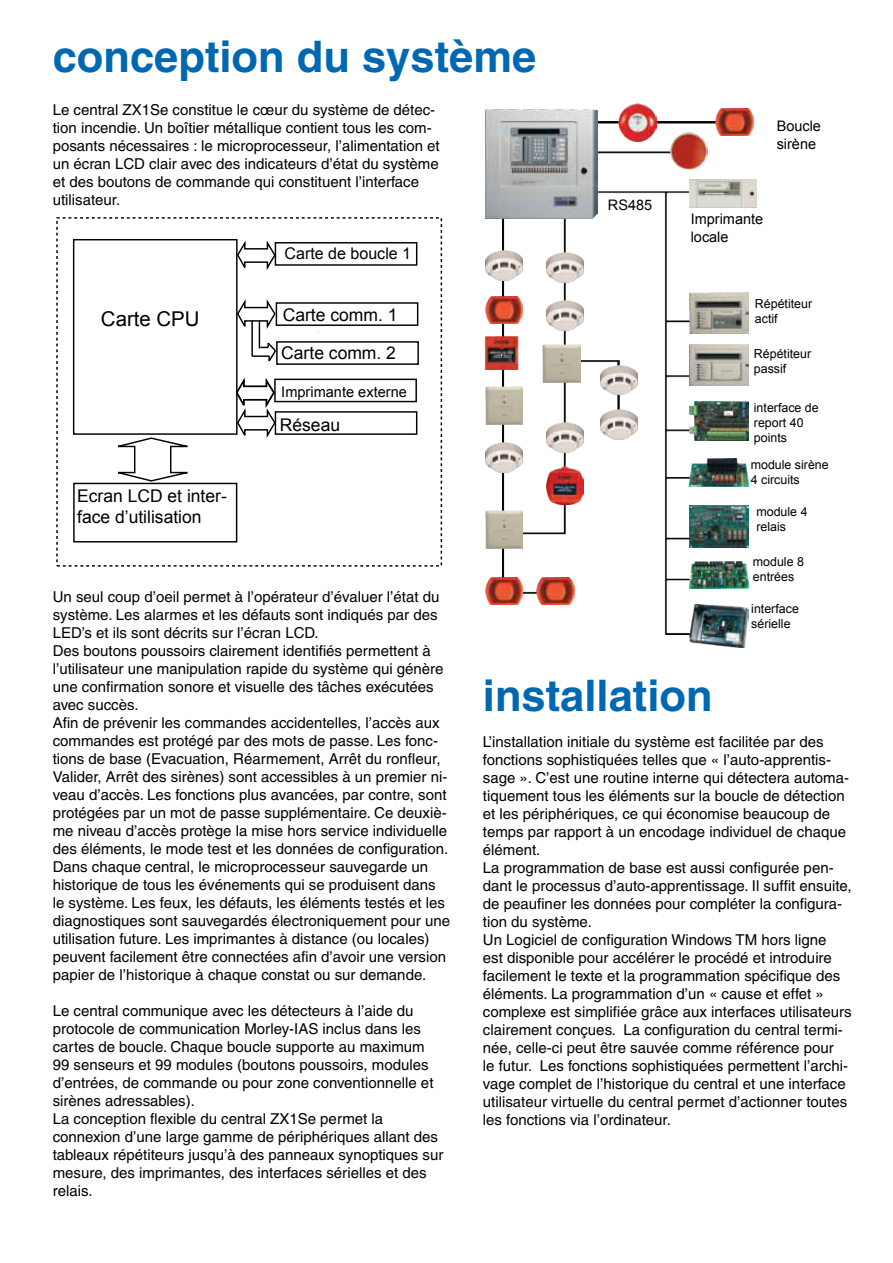
<style>
.page{position:relative;width:893px;height:1263px;background:#fff}
.page>*{position:absolute;margin:0;border:0;box-sizing:border-box;transform-origin:0 0}
.t1{font:700 43.5px "Helvetica";color:#0067b1}
.t2{font:20.4px "Arial";color:#000}
.t3{font:17.55px/21px "Arial";color:#000}
.t4{font:16.05px "Arial";color:#000}
.t5{font:15px/18px "Helvetica";color:#000}
.t6{font:14.55px/17.4px "Arial";color:#000}
.t7{font:12.45px/14.9px "Arial";color:#000}
</style>
<div class="page">
<div style="left:73px;top:239px;width:165px;height:196px;border:1px solid #000"></div>
<div style="left:275px;top:242px;width:142px;height:24px;border:1px solid #000"></div>
<div style="left:276px;top:302px;width:142px;height:24px;border:1px solid #000"></div>
<svg style="left:236px;top:239px;width:41px;height:34px"></svg>
<svg style="left:236px;top:296px;width:42px;height:67px"></svg>
<div style="left:276px;top:341px;width:143px;height:24px;border:1px solid #000"></div>
<svg style="left:72px;top:375px;width:205px;height:168px"></svg>
<div style="left:274px;top:379px;width:143px;height:23px;border:1px solid #000"></div>
<div style="left:275px;top:411px;width:142px;height:24px;border:1px solid #000"></div>
<img style="left:503px;top:122px;width:232px;height:512px">
<img style="left:689px;top:604px;width:60px;height:43px">
<img style="left:485px;top:110px;width:112px;height:109px">
<img style="left:485px;top:251px;width:38px;height:29px">
<img style="left:546px;top:423px;width:38px;height:29px">
<img style="left:600px;top:410px;width:37px;height:29px">
<img style="left:600px;top:365px;width:37px;height:30px">
<img style="left:546px;top:301px;width:38px;height:29px">
<img style="left:546px;top:253px;width:38px;height:29px">
<img style="left:485px;top:443px;width:38px;height:29px">
<img style="left:689px;top:344px;width:59px;height:41px">
<img style="left:688px;top:562px;width:60px;height:27px">
<img style="left:689px;top:292px;width:59px;height:42px">
<img style="left:689px;top:402px;width:60px;height:38px">
<img style="left:689px;top:179px;width:67px;height:29px">
<img style="left:689px;top:459px;width:59px;height:28px">
<img style="left:689px;top:505px;width:60px;height:42px">
<img style="left:485px;top:387px;width:38px;height:37px">
<img style="left:543px;top:345px;width:38px;height:38px">
<img style="left:485px;top:511px;width:38px;height:37px">
<img style="left:716px;top:109px;width:37px;height:27px">
<img style="left:485px;top:297px;width:38px;height:27px">
<img style="left:485px;top:577px;width:38px;height:27px">
<img style="left:537px;top:577px;width:37px;height:27px">
<img style="left:484px;top:337px;width:36px;height:32px">
<img style="left:546px;top:466px;width:38px;height:39px">
<img style="left:619px;top:104px;width:37px;height:38px">
<img style="left:670px;top:133px;width:38px;height:37px">
<h1 class="t1" style="left:53px;top:30px;width:485px">conception du système</h1>
<p class="t5" style="left:53px;top:101px;width:388px">Le central ZX1Se constitue le cœur du système de détec&shy;tion incendie. Un boîtier métallique contient tous les com&shy;posants nécessaires : le microprocesseur, l’alimentation et un écran LCD clair avec des indicateurs d’état du système et des boutons de commande qui constituent l’interface utilisateur.</p>
<p class="t4" style="left:285px;top:243px;width:128px">Carte de boucle 1</p>
<p class="t6" style="left:608px;top:196px;width:46px">RS485</p>
<p class="t6" style="left:777px;top:118px;width:46px">Boucle sirène</p>
<p class="t6" style="left:691px;top:211px;width:74px">Imprimante locale</p>
<h2 class="t2" style="left:101px;top:306px;width:100px">Carte CPU</h2>
<p class="t3" style="left:77px;top:486px;width:151px">Ecran LCD et inter&shy;face d’utilisation</p>
<p class="t3" style="left:283px;top:305px;width:116px">Carte comm. 1</p>
<p class="t3" style="left:281px;top:343px;width:116px">Carte comm. 2</p>
<p class="t6" style="left:281px;top:383px;width:127px">Imprimante externe</p>
<p class="t3" style="left:280px;top:414px;width:62px">Réseau</p>
<p class="t5" style="left:53px;top:587px;width:399px">Un seul coup d’oeil permet à l’opérateur d’évaluer l’état du système. Les alarmes et les défauts sont indiqués par des LED’s et ils sont décrits sur l’écran LCD.<br>Des boutons poussoirs clairement identifiés permettent à l’utilisateur une manipulation rapide du système qui génère une confirmation sonore et visuelle des tâches exécutées avec succès.<br>Afin de prévenir les commandes accidentelles, l’accès aux commandes est protégé par des mots de passe. Les fonc&shy;tions de base (Evacuation, Réarmement, Arrêt du ronfleur, Valider, Arrêt des sirènes) sont accessibles à un premier ni&shy;veau d’accès. Les fonctions plus avancées, par contre, sont protégées par un mot de passe supplémentaire. Ce deuxiè&shy;me niveau d’accès protège la mise hors service individuelle des éléments, le mode test et les données de configuration.<br>Dans chaque central, le microprocesseur sauvegarde un historique de tous les événements qui se produisent dans le système. Les feux, les défauts, les éléments testés et les diagnostiques sont sauvegardés électroniquement pour une utilisation future. Les imprimantes à distance (ou locales) peuvent facilement être connectées afin d’avoir une version papier de l’historique à chaque constat ou sur demande.</p>
<p class="t5" style="left:53px;top:1001px;width:392px">Le central communique avec les détecteurs à l’aide du protocole de communication Morley-IAS inclus dans les cartes de boucle. Chaque boucle supporte au maximum 99 senseurs et 99 modules (boutons poussoirs, modules d’entrées, de commande ou pour zone conventionnelle et sirènes adressables).<br>La conception flexible du central ZX1Se permet la connexion d’une large gamme de périphériques allant des tableaux répétiteurs jusqu’à des panneaux synoptiques sur mesure, des imprimantes, des interfaces sérielles et des relais.</p>
<p class="t7" style="left:755px;top:296px;width:59px">Répétiteur actif</p>
<p class="t7" style="left:754px;top:346px;width:59px">Répétiteur passif</p>
<p class="t7" style="left:754px;top:401px;width:66px">interface de report 40 points</p>
<p class="t7" style="left:751px;top:457px;width:80px">module sirène<br>4 circuits</p>
<p class="t7" style="left:756px;top:505px;width:53px">module 4 relais</p>
<p class="t7" style="left:753px;top:554px;width:53px">module 8 entrées</p>
<p class="t7" style="left:751px;top:602px;width:49px">interface sérielle</p>
<h1 class="t1" style="left:483px;top:669px;width:231px">installation</h1>
<p class="t5" style="left:483px;top:733px;width:370px">L’installation initiale du système est facilitée par des fonctions sophistiquées telles que « l’auto-apprentis&shy;sage ». C’est une routine interne qui détectera automa&shy;tiquement tous les éléments sur la boucle de détection et les périphériques, ce qui économise beaucoup de temps par rapport à un encodage individuel de chaque élément.<br>La programmation de base est aussi configurée pen&shy;dant le processus d’auto-apprentissage. Il suffit ensuite, de peaufiner les données pour compléter la configura&shy;tion du système.<br>Un Logiciel de configuration Windows TM hors ligne<br>est disponible pour accélérer le procédé et introduire facilement le texte et la programmation spécifique des éléments. La programmation d’un « cause et effet » complexe est simplifiée grâce aux interfaces utilisateurs clairement conçues. La configuration du central termi&shy;née, celle-ci peut être sauvée comme référence pour<br>le futur. Les fonctions sophistiquées permettent l’archi&shy;vage complet de l’historique du central et une interface utilisateur virtuelle du central permet d’actionner toutes les fonctions via l’ordinateur.</p>
</div>
